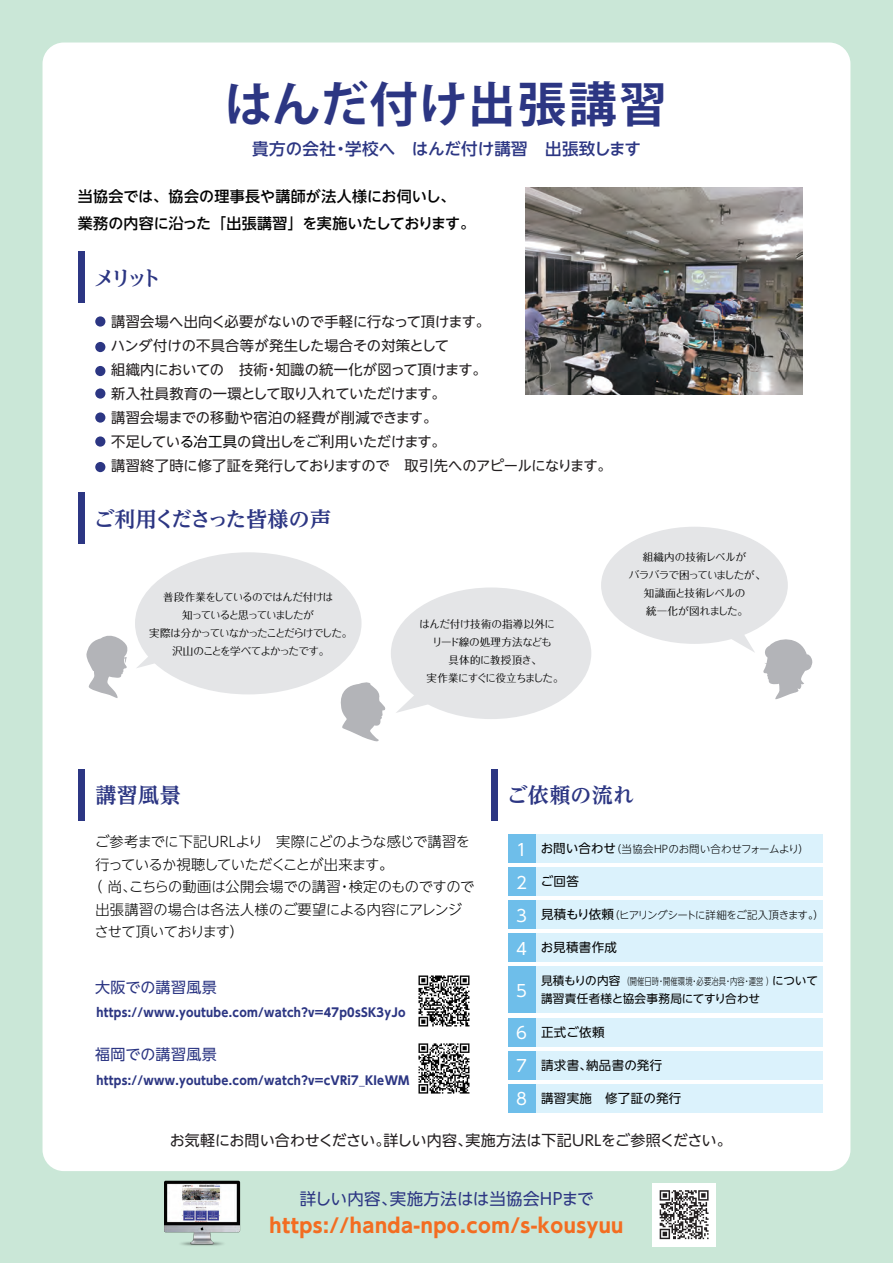
<style>
.page{position:relative;width:893px;height:1263px;background:#cae7d7}
.page>*{position:absolute;margin:0;border:0;box-sizing:border-box;transform-origin:0 0}
.t1{font:700 48px "Koz Go Pr 6 N";letter-spacing:.03em;color:#2c3683}
.t2{font:700 21px "UD Reimin Pro";color:#2c3683}
.t3{font:700 21px "UD Reimin Pro";letter-spacing:-.025em;color:#2c3683}
.t4{font:700 19.5px "UD Shin Go NT Pro";letter-spacing:.025em;color:#f36d21}
.t5{font:500 16.5px "UD Shin Go NT Pro";letter-spacing:.015em;color:#2c3683}
.t6{font:16.5px "UD Shin Go NT Pro";letter-spacing:-.005em;color:#2c3683}
.t7{font:16.5px "UD Shin Go NT Pro";color:#fff}
.t8{font:500 15px/27px "UD Shin Go NT Pro";letter-spacing:.01em;color:#030303}
.t9{font:15px "UD Shin Go NT Pro";color:#231f20}
.t10{font:15px "UD Shin Go NT Pro";letter-spacing:.025em;color:#2c3683}
.t11{font:14.25px/24px "UD Shin Go NT Pro";letter-spacing:-.005em;color:#231f20}
.t12{font:300 14.25px "UD Shin Go NT Pro";letter-spacing:-.015em;color:#030303}
.t13{font:300 14.25px "UD Shin Go NT Pro";letter-spacing:.01em;color:#030303}
.t14{font:300 14.25px "UD Shin Go NT Pro";letter-spacing:-.055em;color:#030303}
.t15{font:300 14.25px "UD Shin Go NT Pro";letter-spacing:-.04em;color:#030303}
.t16{font:12.45px "UD Shin Go NT Pro";letter-spacing:.025em;color:#030303}
.t17{font:700 12px "UD Shin Go NT Pro";letter-spacing:.025em;color:#2c3683;scale:.95 1}
.t18{font:11.55px/18.5px "UD Shin Go NT Pro";letter-spacing:.01em;color:#030303}
.t19{font:11.55px "UD Shin Go NT Pro";letter-spacing:-.01em;color:#030303}
.t20{font:10.5px/18px "Folk Pro";letter-spacing:-.095em;color:#030303;text-align:center}
.t21{font:10.5px/18px "Folk Pro";letter-spacing:-.03em;color:#030303;text-align:center}
.t22{font:10.5px/18px "Folk Pro";letter-spacing:-.055em;color:#030303;text-align:center}
.t23{font:300 10.5px "UD Shin Go NT Pro";letter-spacing:-.03em;color:#030303}
.t24{font:300 10.5px "UD Shin Go NT Pro";letter-spacing:-.005em;color:#030303}
.t25{font:300 9.75px "UD Shin Go NT Pro";letter-spacing:.025em;color:#030303;scale:.74 1}
.s1{color:#030303}
.s2{font-weight:400;font-size:16.5px;color:#fff}
.s3{font-weight:400;font-size:12.45px}
.s4{font-size:16.5px;color:#fff}
</style>
<div class="page">
<div style="left:43px;top:43px;width:807px;height:1128px;background:#fff;border-radius:21px"></div>
<img style="left:164px;top:1180px;width:77px;height:66px">
<div style="left:135px;top:552px;width:227px;height:142px;background:#e4e5e7;border-radius:50%"></div>
<div style="left:508px;top:834px;width:314px;height:29px;background:#dbf2fc"></div>
<div style="left:508px;top:834px;width:28px;height:29px;background:#6ebeea"></div>
<div style="left:78px;top:252px;width:7px;height:51px;background:#2c3683"></div>
<div style="left:78px;top:493px;width:7px;height:51px;background:#2c3683"></div>
<div style="left:78px;top:770px;width:7px;height:51px;background:#2c3683"></div>
<div style="left:491px;top:770px;width:7px;height:51px;background:#2c3683"></div>
<img style="left:418px;top:975px;width:52px;height:52px">
<img style="left:418px;top:1043px;width:52px;height:51px">
<div style="left:95px;top:316px;width:10px;height:11px;background:#2c3683;border-radius:50%"></div>
<div style="left:95px;top:342px;width:10px;height:10px;background:#2c3683;border-radius:50%"></div>
<div style="left:95px;top:366px;width:10px;height:10px;background:#2c3683;border-radius:50%"></div>
<div style="left:95px;top:388px;width:10px;height:11px;background:#2c3683;border-radius:50%"></div>
<div style="left:95px;top:412px;width:10px;height:11px;background:#2c3683;border-radius:50%"></div>
<div style="left:95px;top:436px;width:10px;height:11px;background:#2c3683;border-radius:50%"></div>
<div style="left:95px;top:462px;width:10px;height:10px;background:#2c3683;border-radius:50%"></div>
<svg style="left:137px;top:648px;width:23px;height:20px"></svg>
<svg style="left:86px;top:635px;width:42px;height:63px"></svg>
<div style="left:391px;top:587px;width:200px;height:132px;background:#e4e5e7;border-radius:50%"></div>
<svg style="left:396px;top:689px;width:32px;height:24px"></svg>
<div style="left:601px;top:527px;width:187px;height:117px;background:#e4e5e7;border-radius:50%"></div>
<svg style="left:725px;top:633px;width:30px;height:19px"></svg>
<svg style="left:763px;top:639px;width:50px;height:61px"></svg>
<svg style="left:340px;top:682px;width:46px;height:59px"></svg>
<div style="left:508px;top:867px;width:314px;height:29px;background:#dbf2fc"></div>
<div style="left:508px;top:867px;width:28px;height:29px;background:#6ebeea"></div>
<div style="left:508px;top:900px;width:314px;height:29px;background:#dbf2fc"></div>
<div style="left:508px;top:900px;width:28px;height:29px;background:#6ebeea"></div>
<div style="left:508px;top:933px;width:314px;height:29px;background:#dbf2fc"></div>
<div style="left:508px;top:933px;width:28px;height:29px;background:#6ebeea"></div>
<div style="left:508px;top:966px;width:314px;height:47px;background:#dbf2fc"></div>
<div style="left:508px;top:966px;width:28px;height:47px;background:#6ebeea"></div>
<div style="left:508px;top:1018px;width:314px;height:28px;background:#dbf2fc"></div>
<div style="left:508px;top:1018px;width:28px;height:28px;background:#6ebeea"></div>
<div style="left:508px;top:1051px;width:314px;height:28px;background:#dbf2fc"></div>
<div style="left:508px;top:1051px;width:28px;height:28px;background:#6ebeea"></div>
<div style="left:508px;top:1084px;width:314px;height:28px;background:#dbf2fc"></div>
<div style="left:508px;top:1084px;width:28px;height:28px;background:#6ebeea"></div>
<div style="left:652px;top:1183px;width:64px;height:63px;background:#fff"></div>
<img style="left:526px;top:187px;width:276px;height:208px">
<svg style="left:660px;top:1190px;width:49px;height:49px"></svg>
<h1 class="t1" style="left:225px;top:78px;width:444px">はんだ付け出張講習</h1>
<p class="t5" style="left:252px;top:135px;width:390px">貴方の会社・学校へ　はんだ付け講習　出張致します</p>
<p class="t8" style="left:78px;top:182px;width:399px">当協会では、協会の理事長や講師が法人様にお伺いし、<br>業務の内容に沿った「出張講習」を実施いたしております。</p>
<h2 class="t2" style="left:94px;top:261px;width:69px">メリット</h2>
<p class="t11" style="left:111px;top:309px;width:502px">講習会場へ出向く必要がないので手軽に行なって頂けます。<br>ハンダ付けの不具合等が発生した場合その対策として<br>組織内においての　技術・知識の統一化が図って頂けます。<br>新入社員教育の一環として取り入れていただけます。<br>講習会場までの移動や宿泊の経費が削減できます。<br>不足してい<span class="s1">る冶工具</span>の貸出しをご利用いただけます。<br>講習終了時に修了証を発行しておりますので　取引先へのアピールになります。</p>
<h2 class="t3" style="left:94px;top:502px;width:239px">ご利用くださった皆様の声</h2>
<p class="t20" style="left:149px;top:586px;width:204px">普段作業をしているのではんだ付けは<br>知っていると思っていましたが<br>実際は分かっていなかったことだらけでした。沢山のことを学べてよかったです。</p>
<p class="t21" style="left:419px;top:613px;width:147px">はんだ付け技術の指導以外に　リード線の処理方法なども<br>具体的に教授頂き、<br>実作業にすぐに役立ちました。</p>
<p class="t22" style="left:629px;top:546px;width:138px">組織内の技術レベルが<br>バラバラで困っていましたが、知識面と技術レベルの<br>統一化が図れました。</p>
<h2 class="t2" style="left:95px;top:778px;width:87px">講習風景</h2>
<h2 class="t2" style="left:507px;top:778px;width:129px">ご依頼の流れ</h2>
<p class="t12" style="left:95px;top:830px;width:376px">ご参考までに下記URLより　実際にどのような感じで講習を</p>
<p class="t14" style="left:95px;top:853px;width:307px">行っているか視聴していただくことが出来ます。　</p>
<p class="t12" style="left:88px;top:875px;width:388px">（ 尚、こちらの動画は公開会場での講習・検定のものですので</p>
<p class="t13" style="left:95px;top:898px;width:368px">出張講習の場合は各法人様のご要望による内容にアレンジ</p>
<p class="t15" style="left:94px;top:920px;width:151px">させて頂いております）</p>
<p class="t10" style="left:95px;top:975px;width:123px">大阪での講習風景</p>
<p class="t17" style="left:96px;top:1003px;width:327px">https://www.youtube.com/watch?v=47p0sSK3yJo</p>
<p class="t10" style="left:95px;top:1042px;width:123px">福岡での講習風景</p>
<p class="t17" style="left:96px;top:1070px;width:331px">https://www.youtube.com/watch?v=cVRi7_KIeWM</p>
<p class="t24" style="left:516px;top:841px;width:294px"><span class="s2">1</span> <span class="s3">お問い合わせ</span>（当協会HPのお問い合わせフォームより）</p>
<p class="t16" style="left:516px;top:871px;width:64px"><span class="s4">2</span> ご回答</p>
<p class="t23" style="left:516px;top:907px;width:309px"><span class="s2">3</span> <span class="s3">見積もり依頼</span>（ヒアリングシートに詳細をご記入頂きます。）</p>
<p class="t16" style="left:516px;top:937px;width:102px"><span class="s4">4</span> お見積書作成</p>
<p class="t18" style="left:541px;top:971px;width:221px">見積もりの内容<br>講習責任者様と協会事務局にてすり合わせ</p>
<p class="t19" style="left:772px;top:971px;width:47px">について</p>
<p class="t25" style="left:622px;top:973px;width:205px">（開催日時・開催環境・必要冶具・内容・運営 ）</p>
<p class="t7" style="left:516px;top:977px;width:12px">5</p>
<p class="t16" style="left:516px;top:1022px;width:90px"><span class="s4">6</span> 正式ご依頼</p>
<p class="t16" style="left:516px;top:1055px;width:148px"><span class="s4">7</span> 請求書、納品書の発行</p>
<p class="t16" style="left:516px;top:1088px;width:167px"><span class="s4">8</span> 講習実施　修了証の発行</p>
<p class="t9" style="left:170px;top:1128px;width:563px">お気軽にお問い合わせください。詳しい内容、実施方法は下記URLをご参照ください。</p>
<p class="t6" style="left:300px;top:1185px;width:295px">詳しい内容、実施方法はは当協会ＨＰまで</p>
<h3 class="t4" style="left:269px;top:1210px;width:355px">https://handa-npo.com/s-kousyuu</h3>
</div>
